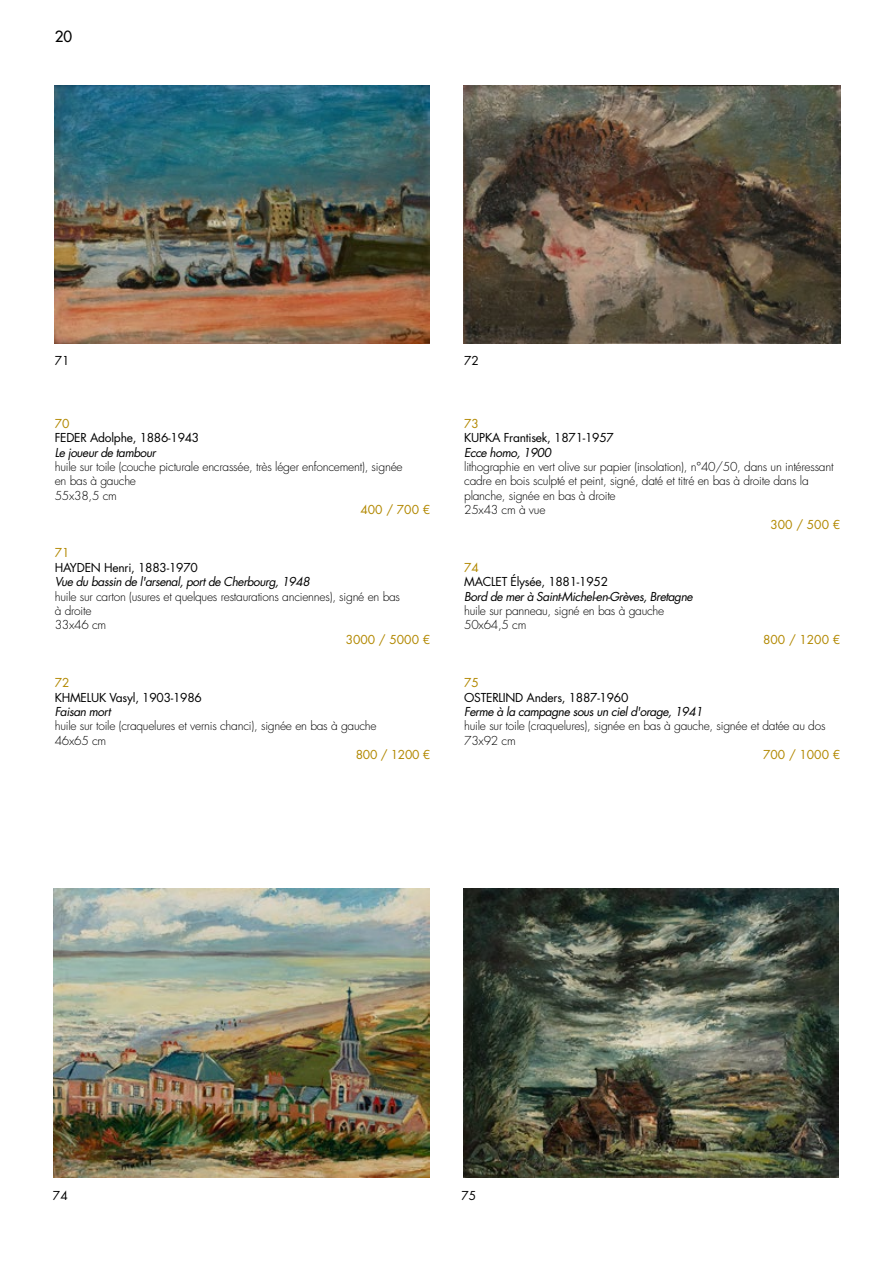
<style>
.page{position:relative;width:893px;height:1263px;background:#fff}
.page>*{position:absolute;margin:0;border:0;box-sizing:border-box;transform-origin:0 0}
.t1{font:500 15px "Futura Std";color:#000}
.t2{font:300 12px/14.4px "Futura Std";letter-spacing:-.02em;color:#000}
.t3{font:italic 12px "Futura Std";letter-spacing:-.04em;color:#000}
.t4{font:12px "Futura Std";letter-spacing:-.02em;color:#000}
.t5{font:12px "Futura Std";color:#b28800}
</style>
<div class="page">
<img style="left:54px;top:85px;width:375px;height:258px">
<img style="left:463px;top:85px;width:377px;height:258px">
<img style="left:54px;top:889px;width:375px;height:289px">
<img style="left:463px;top:889px;width:376px;height:289px">
<p class="t1" style="left:55px;top:27px;width:19px">20</p>
<p class="t4" style="left:55px;top:353px;width:16px">71</p>
<p class="t4" style="left:464px;top:353px;width:16px">72</p>
<p class="t5" style="left:55px;top:416px;width:16px">70</p>
<p class="t4" style="left:55px;top:430px;width:146px">FEDER Adolphe, 1886-1943</p>
<p class="t3" style="left:55px;top:445px;width:103px">Le joueur de tambour</p>
<p class="t2" style="left:55px;top:460px;width:349px">huile sur toile (couche picturale encrassée, très léger enfoncement), signée en bas à gauche<br>55x38,5 cm</p>
<p class="t5" style="left:360px;top:502px;width:71px">400 / 700 €</p>
<p class="t5" style="left:55px;top:545px;width:16px">71</p>
<p class="t4" style="left:55px;top:560px;width:145px">HAYDEN Henri, 1883-1970</p>
<p class="t3" style="left:55px;top:574px;width:257px">Vue du bassin de l'arsenal, port de Cherbourg, 1948</p>
<p class="t2" style="left:55px;top:589px;width:347px">huile sur carton (usures et quelques restaurations anciennes), signé en bas à droite<br>33x46 cm</p>
<p class="t5" style="left:346px;top:632px;width:86px">3000 / 5000 €</p>
<p class="t5" style="left:55px;top:675px;width:16px">72</p>
<p class="t4" style="left:55px;top:689px;width:149px">KHMELUK Vasyl, 1903-1986</p>
<p class="t3" style="left:55px;top:704px;width:57px">Faisan mort</p>
<p class="t2" style="left:55px;top:719px;width:323px">huile sur toile (craquelures et vernis chanci), signée en bas à gauche<br>46x65 cm</p>
<p class="t5" style="left:356px;top:747px;width:76px">800 / 1200 €</p>
<p class="t5" style="left:464px;top:416px;width:16px">73</p>
<p class="t4" style="left:464px;top:430px;width:151px">KUPKA Frantisek, 1871-1957</p>
<p class="t3" style="left:464px;top:445px;width:89px">Ecce homo, 1900</p>
<p class="t2" style="left:464px;top:460px;width:371px">lithographie en vert olive sur papier (insolation), n°40/50, dans un intéressant cadre en bois sculpté et peint, signé, daté et titré en bas à droite dans la planche, signée en bas à droite<br>25x43 cm à vue</p>
<p class="t5" style="left:770px;top:517px;width:71px">300 / 500 €</p>
<p class="t5" style="left:464px;top:560px;width:16px">74</p>
<p class="t4" style="left:464px;top:574px;width:145px">MACLET Élysée, 1881-1952</p>
<p class="t3" style="left:464px;top:589px;width:230px">Bord de mer à Saint-Michel-en-Grèves, Bretagne</p>
<p class="t2" style="left:464px;top:604px;width:202px">huile sur panneau, signé en bas à gauche<br>50x64,5 cm</p>
<p class="t5" style="left:763px;top:632px;width:79px">800 / 1200 €</p>
<p class="t5" style="left:464px;top:675px;width:16px">75</p>
<p class="t4" style="left:464px;top:689px;width:166px">OSTERLIND Anders, 1887-1960</p>
<p class="t3" style="left:464px;top:704px;width:240px">Ferme à la campagne sous un ciel d'orage, 1941</p>
<p class="t2" style="left:464px;top:719px;width:363px">huile sur toile (craquelures), signée en bas à gauche, signée et datée au dos<br>73x92 cm</p>
<p class="t5" style="left:763px;top:747px;width:79px">700 / 1000 €</p>
<p class="t4" style="left:53px;top:1188px;width:16px">74</p>
<p class="t4" style="left:461px;top:1188px;width:16px">75</p>
</div>
